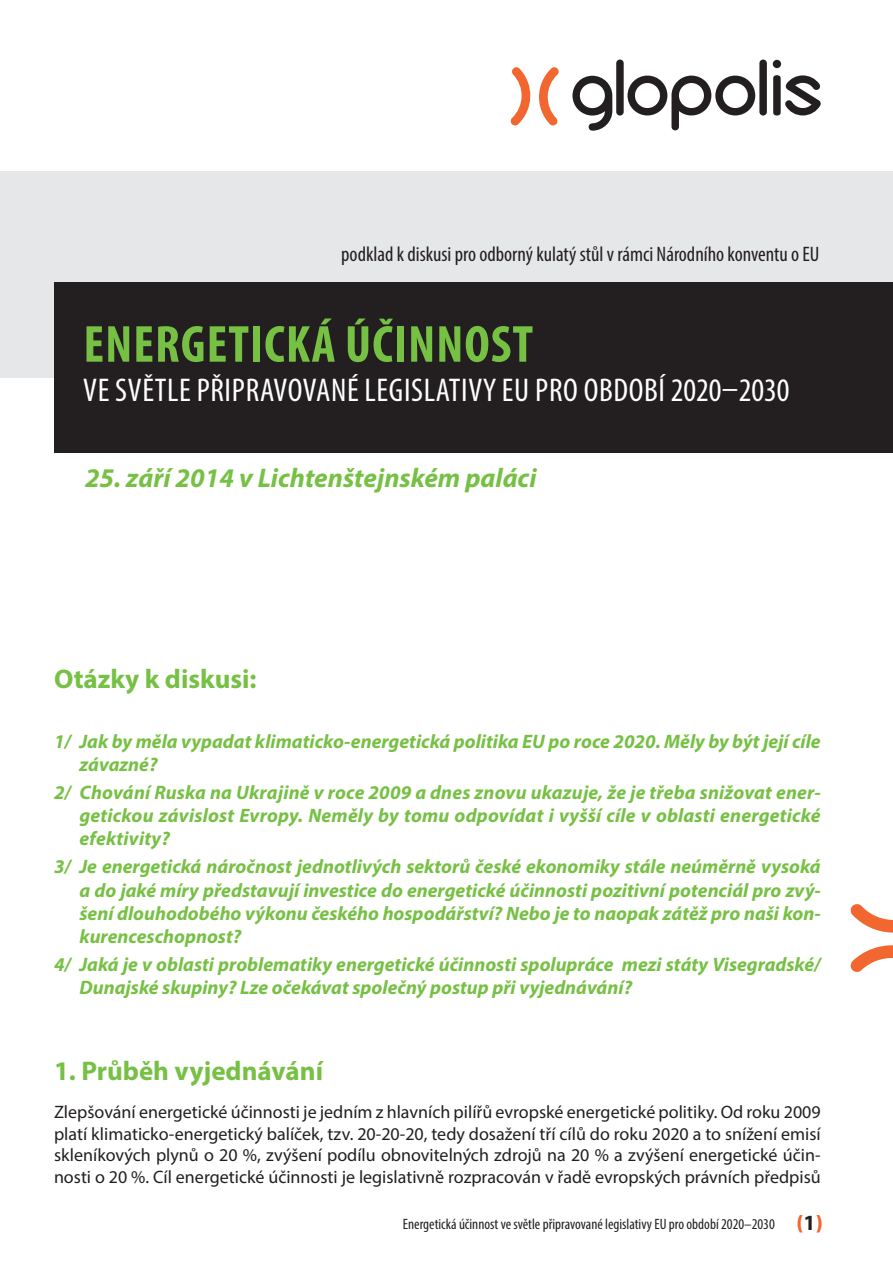
<style>
.page{position:relative;width:893px;height:1263px;background:#fff}
.page>*{position:absolute;margin:0;border:0;box-sizing:border-box;transform-origin:0 0}
.text{font:700 condensed 52.5px "Myriad Pro";letter-spacing:.02em;color:#76c044}
.text-2{font:condensed 33px "Myriad Pro";letter-spacing:.02em;color:#fff}
.nadpis_menší{font:700 27px "Myriad Pro";color:#76c044}
.nadpis_menší-2{font:italic 700 27px "Myriad Pro";color:#76c044}
.text-3{font:condensed 21px "Myriad Pro";color:#231f20}
.text-4{font:italic 700 19.5px/23.4px "Myriad Pro";color:#76c044}
.text-5{font:18px/21.6px "Myriad Pro";color:#231f20;text-align:justify}
.t1{font:condensed 15px "Myriad Pro";color:#231f20}
.s1{font-weight:900;font-stretch:normal;font-size:21.75px;color:#f26630}
.s2{font-weight:700;font-stretch:normal;font-size:21.75px}
</style>
<div class="page">
<svg style="left:850px;top:945px;width:43px;height:27px"></svg>
<svg style="left:850px;top:904px;width:43px;height:29px"></svg>
<div style="left:0;top:171px;width:893px;height:207px;background:#e6e7e9"></div>
<svg style="left:572px;top:76px;width:40px;height:55px"></svg>
<div style="left:616px;top:60px;width:8px;height:56px;background:#231f20;border-radius:4px"></div>
<svg style="left:627px;top:76px;width:128px;height:54px"></svg>
<div style="left:759px;top:60px;width:8px;height:56px;background:#231f20;border-radius:4px"></div>
<svg style="left:773px;top:75px;width:48px;height:41px"></svg>
<div style="left:773px;top:60px;width:8px;height:8px;background:#231f20;border-radius:50%"></div>
<svg style="left:511px;top:67px;width:48px;height:59px"></svg>
<div style="left:54px;top:282px;width:839px;height:170px;background:#231f20"></div>
<p class="text-3" style="left:341px;top:242px;width:480px">podklad k diskusi pro odborný kulatý stůl v rámci Národního konventu o EU</p>
<p class="text" style="left:83px;top:311px;width:451px">ENERGETICKÁ ÚČINNOST</p>
<p class="text-2" style="left:83px;top:370px;width:708px">VE SVĚTLE PŘIPRAVOVANÉ LEGISLATIVY EU PRO OBDOBÍ 2020–2030</p>
<p class="nadpis_menší-2" style="left:85px;top:460px;width:453px">25. září 2014 v Lichtenštejnském paláci</p>
<p class="nadpis_menší" style="left:54px;top:661px;width:204px">Otázky k diskusi:</p>
<p class="text-4" style="left:80px;top:729px;width:743px;text-indent:-26px">1/ Jak by měla vypadat klimaticko-energetická politika EU po roce 2020. Měly by být její cíle závazné?</p>
<p class="text-4" style="left:80px;top:780px;width:743px;text-align:justify;text-indent:-26px">2/ Chování Ruska na Ukrajině v roce 2009 a dnes znovu ukazuje, že je třeba snižovat ener&shy;getickou závislost Evropy. Neměly by tomu odpovídat i vyšší cíle v oblasti energetické efektivity?</p>
<p class="text-4" style="left:80px;top:854px;width:743px;text-align:justify;text-indent:-26px">3/ Je energetická náročnost jednotlivých sektorů české ekonomiky stále neúměrně vysoká a do jaké míry představují investice do energetické účinnosti pozitivní potenciál pro zvý&shy;šení dlouhodobého výkonu českého hospodářství? Nebo je to naopak zátěž pro naši kon&shy;kurenceschopnost?</p>
<p class="text-4" style="left:80px;top:952px;width:743px;text-indent:-26px">4/ Jaká je v oblasti problematiky energetické účinnosti spolupráce mezi státy Visegradské/<br>Dunajské skupiny? Lze očekávat společný postup při vyjednávání?</p>
<p class="nadpis_menší" style="left:54px;top:1053px;width:271px">1. Průběh vyjednávání</p>
<p class="text-5" style="left:54px;top:1101px;width:768px">Zlepšování energetické účinnosti je jedním z hlavních pilířů evropské energetické politiky. Od roku 2009 platí klimaticko-energetický balíček, tzv. 20-20-20, tedy dosažení tří cílů do roku 2020 a to snížení emisí skleníkových plynů o 20 %, zvýšení podílu obnovitelných zdrojů na 20 % a zvýšení energetické účin&shy;nosti o 20 %. Cíl energetické účinnosti je legislativně rozpracován v řadě evropských právních předpisů</p>
<p class="t1" style="left:403px;top:1215px;width:421px">Energetická účinnost ve světle připravované legislativy EU pro období 2020–2030 <span class="s1">(</span><span class="s2">1</span><span class="s1">)</span></p>
</div>
